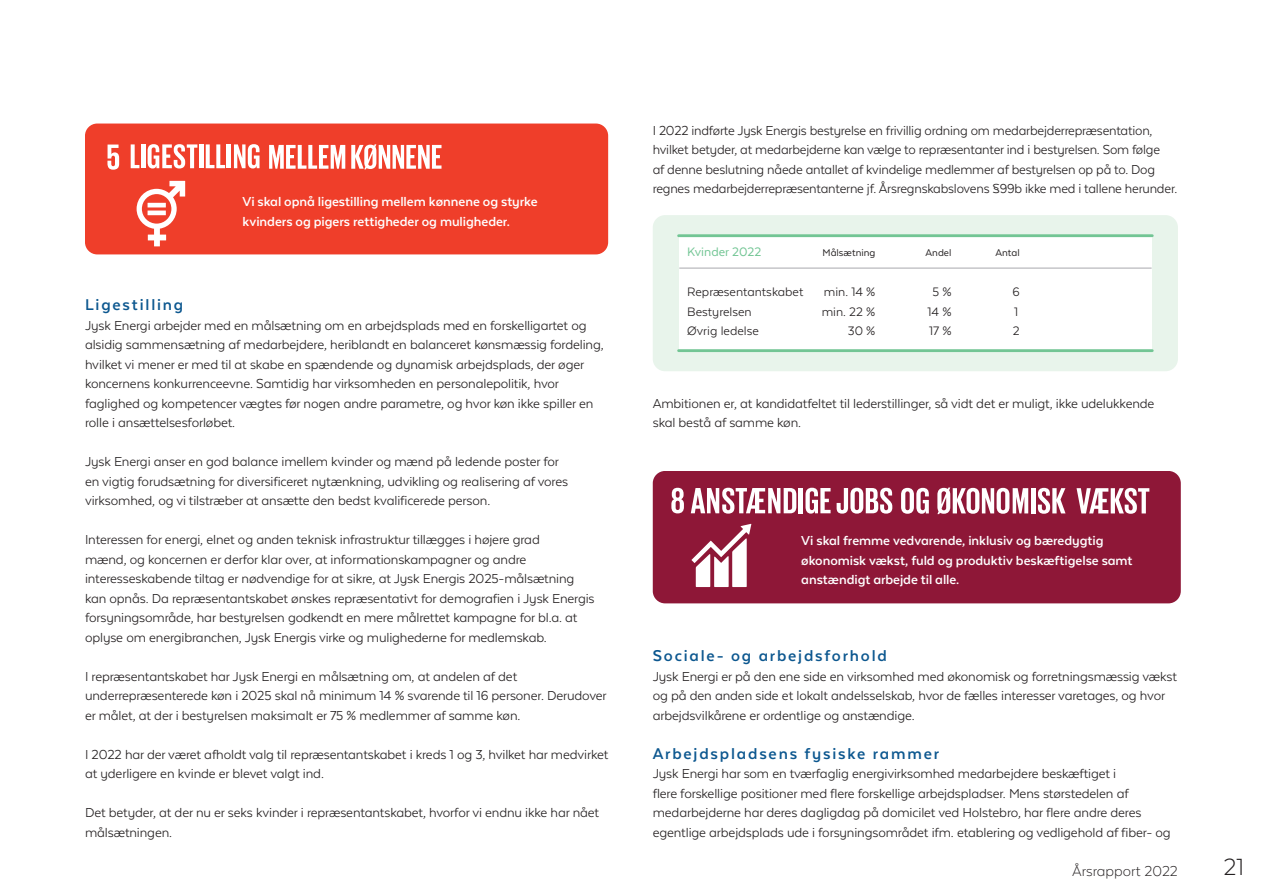
<style>
.page{position:relative;width:1263px;height:893px;background:#fff}
.page>*{position:absolute;margin:0;border:0;box-sizing:border-box;transform-origin:0 0}
.t1{font:300 27px "Texta Alt";color:#231f20}
.Mellemrubrik{font:700 18px "Texta Alt";letter-spacing:.1em;color:#0c578f}
.brød{font:700 18px "Texta Alt";letter-spacing:.1em;color:#0c578f}
.t2{font:300 16.5px "Texta Alt";color:#231f20}
.brød-2{font:15px/19.5px "Texta Alt";letter-spacing:-.01em;color:#231f20}
.Head{font:700 15px/19.5px "Texta Alt";letter-spacing:-.005em;color:#fff}
.t3{font:14.1px "Texta Alt";color:#231f20}
.t4{font:14.1px "Texta Alt";color:#72c594}
.t5{font:11.25px "Texta Alt";color:#231f20}
</style>
<div class="page">
<div style="left:85px;top:124px;width:523px;height:130px;background:#ef3e2a"></div>
<svg style="left:107px;top:145px;width:12px;height:25px"></svg>
<svg style="left:137px;top:181px;width:48px;height:65px"></svg>
<hr style="left:148px;top:203px;width:18px;height:4px;background:#fff">
<hr style="left:148px;top:211px;width:18px;height:4px;background:#fff">
<svg style="left:131px;top:144px;width:8px;height:24px"></svg>
<hr style="left:141px;top:144px;width:4px;height:24px;background:#fff">
<svg style="left:148px;top:144px;width:49px;height:24px"></svg>
<hr style="left:199px;top:144px;width:4px;height:24px;background:#fff">
<svg style="left:206px;top:144px;width:19px;height:24px"></svg>
<hr style="left:227px;top:144px;width:4px;height:24px;background:#fff">
<svg style="left:234px;top:144px;width:26px;height:24px"></svg>
<svg style="left:269px;top:145px;width:76px;height:24px"></svg>
<svg style="left:351px;top:144px;width:90px;height:25px"></svg>
<div style="left:653px;top:215px;width:525px;height:156px;background:#e8f4eb;border-radius:12px"></div>
<div style="left:679px;top:236px;width:472px;height:116px;background:#fff"></div>
<hr style="left:679px;top:234px;width:473px;height:3px;background:#72c594">
<hr style="left:679px;top:349px;width:473px;height:3px;background:#72c594">
<hr style="left:679px;top:268px;width:472px;height:1px;background:#a8a9ad">
<div style="left:653px;top:471px;width:528px;height:132px;background:#8e1737"></div>
<svg style="left:671px;top:488px;width:13px;height:25px"></svg>
<svg style="left:691px;top:524px;width:60px;height:63px"></svg>
<svg style="left:691px;top:488px;width:105px;height:26px"></svg>
<hr style="left:799px;top:488px;width:4px;height:25px;background:#fff">
<svg style="left:805px;top:488px;width:25px;height:26px"></svg>
<svg style="left:837px;top:488px;width:55px;height:26px"></svg>
<svg style="left:901px;top:488px;width:28px;height:26px"></svg>
<svg style="left:937px;top:487px;width:91px;height:27px"></svg>
<div style="left:1031px;top:488px;width:5px;height:25px;background:#fff"></div>
<svg style="left:1038px;top:488px;width:27px;height:26px"></svg>
<svg style="left:1076px;top:488px;width:73px;height:26px"></svg>
<p class="Head" style="left:242px;top:192px;width:297px">Vi skal opnå ligestilling mellem kønnene og styrke</p>
<p class="Head" style="left:242px;top:212px;width:269px">kvinders og pigers rettigheder og muligheder.</p>
<p class="brød" style="left:85px;top:295px;width:100px">Ligestilling</p>
<p class="brød-2" style="left:85px;top:315px;width:520px">Jysk Energi arbejder med en målsætning om en arbejdsplads med en forskelligartet og alsidig sammensætning af medarbejdere, heriblandt en balanceret kønsmæssig fordeling, hvilket vi mener er med til at skabe en spændende og dynamisk arbejdsplads, der øger koncernens konkurrenceevne. Samtidig har virksomheden en personalepolitik, hvor faglighed og kompetencer vægtes før nogen andre parametre, og hvor køn ikke spiller en rolle i ansættelsesforløbet.</p>
<p class="brød-2" style="left:85px;top:452px;width:485px">Jysk Energi anser en god balance imellem kvinder og mænd på ledende poster for en vigtig forudsætning for diversificeret nytænkning, udvikling og realisering af vores virksomhed, og vi tilstræber at ansætte den bedst kvalificerede person.</p>
<p class="brød-2" style="left:85px;top:530px;width:511px">Interessen for energi, elnet og anden teknisk infrastruktur tillægges i højere grad<br>mænd, og koncernen er derfor klar over, at informationskampagner og andre interesseskabende tiltag er nødvendige for at sikre, at Jysk Energis 2025-målsætning kan opnås. Da repræsentantskabet ønskes repræsentativt for demografien i Jysk Energis forsyningsområde, har bestyrelsen godkendt en mere målrettet kampagne for bl.a. at oplyse om energibranchen, Jysk Energis virke og mulighederne for medlemskab.</p>
<p class="brød-2" style="left:85px;top:666px;width:523px">I repræsentantskabet har Jysk Energi en målsætning om, at andelen af det underrepræsenterede køn i 2025 skal nå minimum 14 % svarende til 16 personer. Derudover er målet, at der i bestyrelsen maksimalt er 75 % medlemmer af samme køn.</p>
<p class="brød-2" style="left:85px;top:744px;width:525px">I 2022 har der været afholdt valg til repræsentantskabet i kreds 1 og 3, hvilket har medvirket at yderligere en kvinde er blevet valgt ind.</p>
<p class="brød-2" style="left:85px;top:803px;width:516px">Det betyder, at der nu er seks kvinder i repræsentantskabet, hvorfor vi endnu ikke har nået målsætningen.</p>
<p class="brød-2" style="left:653px;top:120px;width:526px">I 2022 indførte Jysk Energis bestyrelse en frivillig ordning om medarbejderrepræsentation, hvilket betyder, at medarbejderne kan vælge to repræsentanter ind i bestyrelsen. Som følge<br>af denne beslutning nåede antallet af kvindelige medlemmer af bestyrelsen op på to. Dog regnes medarbejderrepræsentanterne jf. Årsregnskabslovens §99b ikke med i tallene herunder.</p>
<p class="t4" style="left:687px;top:245px;width:76px">Kvinder 2022</p>
<p class="t5" style="left:823px;top:247px;width:54px">Målsætning</p>
<p class="t5" style="left:925px;top:247px;width:27px">Andel</p>
<p class="t5" style="left:995px;top:247px;width:26px">Antal</p>
<p class="t3" style="left:687px;top:284px;width:118px">Repræsentantskabet</p>
<p class="t3" style="left:824px;top:284px;width:53px">min. 14 %</p>
<p class="t3" style="left:932px;top:284px;width:21px">5 %</p>
<p class="t3" style="left:1012px;top:284px;width:9px">6</p>
<p class="t3" style="left:687px;top:304px;width:66px">Bestyrelsen</p>
<p class="t3" style="left:822px;top:304px;width:55px">min. 22 %</p>
<p class="t3" style="left:927px;top:304px;width:25px">14 %</p>
<p class="t3" style="left:1014px;top:304px;width:5px">1</p>
<p class="t3" style="left:687px;top:324px;width:73px">Øvrig ledelse</p>
<p class="t3" style="left:848px;top:324px;width:29px">30 %</p>
<p class="t3" style="left:929px;top:324px;width:24px">17 %</p>
<p class="t3" style="left:1013px;top:324px;width:8px">2</p>
<p class="brød-2" style="left:653px;top:393px;width:503px">Ambitionen er, at kandidatfeltet til lederstillinger, så vidt det er muligt, ikke udelukkende skal bestå af samme køn.</p>
<p class="Head" style="left:801px;top:531px;width:333px">Vi skal fremme vedvarende, inklusiv og bæredygtig økonomisk vækst, fuld og produktiv beskæftigelse samt anstændigt arbejde til alle.</p>
<p class="Mellemrubrik" style="left:653px;top:646px;width:236px">Sociale- og arbejdsforhold</p>
<p class="brød-2" style="left:653px;top:666px;width:526px">Jysk Energi er på den ene side en virksomhed med økonomisk og forretningsmæssig vækst og på den anden side et lokalt andelsselskab, hvor de fælles interesser varetages, og hvor arbejdsvilkårene er ordentlige og anstændige.</p>
<p class="Mellemrubrik" style="left:653px;top:744px;width:288px">Arbejdspladsens fysiske rammer</p>
<p class="brød-2" style="left:653px;top:764px;width:519px">Jysk Energi har som en tværfaglig energivirksomhed medarbejdere beskæftiget i<br>flere forskellige positioner med flere forskellige arbejdspladser. Mens størstedelen af medarbejderne har deres dagligdag på domicilet ved Holstebro, har flere andre deres egentlige arbejdsplads ude i forsyningsområdet ifm. etablering og vedligehold af fiber- og</p>
<p class="t2" style="left:1072px;top:862px;width:107px">Årsrapport 2022</p>
<h1 class="t1" style="left:1223px;top:853px;width:22px">21</h1>
</div>
